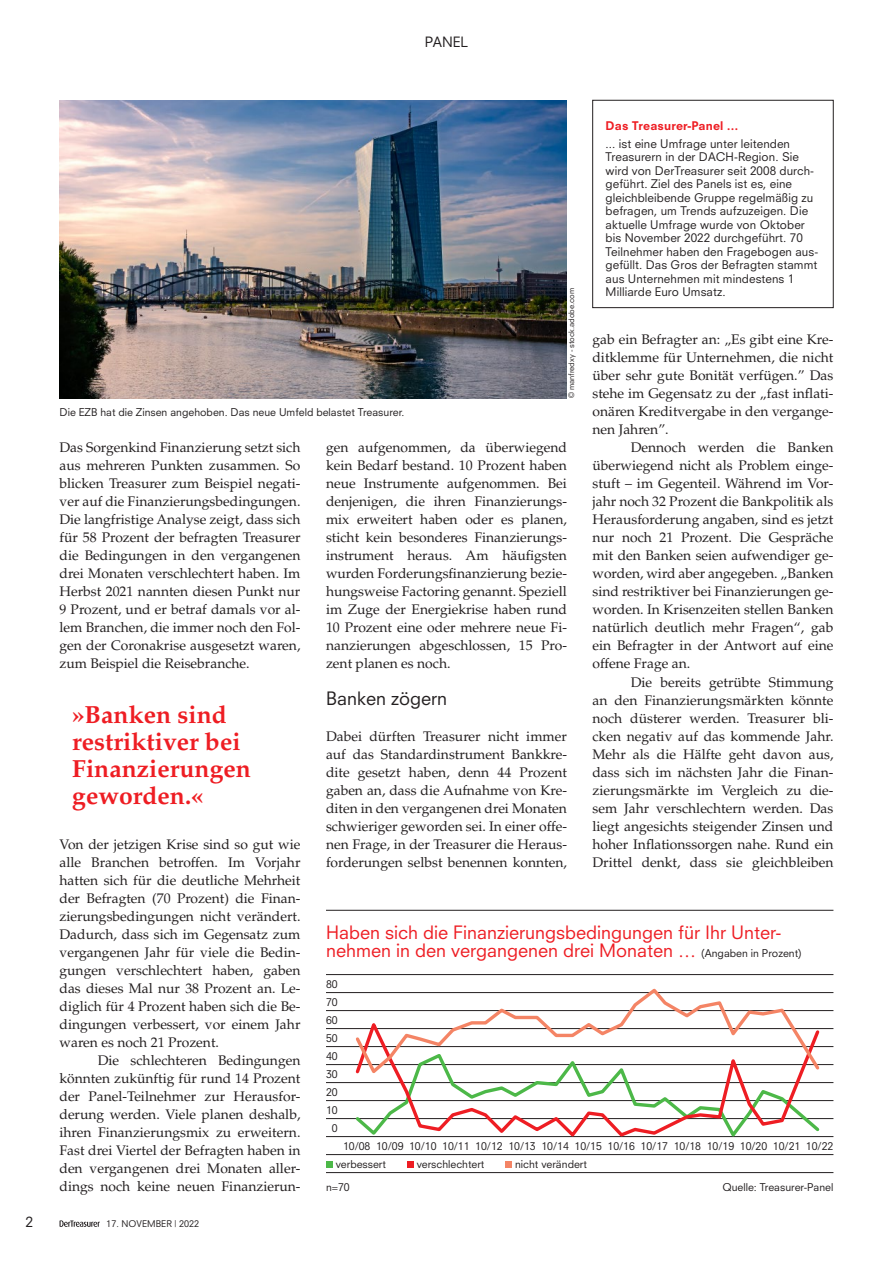
<style>
.page{position:relative;width:893px;height:1263px;background:#fff}
.page>*{position:absolute;margin:0;border:0;box-sizing:border-box;transform-origin:0 0}
.t1{font:700 24.75px/27px "Palatino LT Std";color:#ee1d23}
.t2{font:18px/18px "Neuzeit SLT Std";color:#ee1d23}
.t3{font:18px "Neuzeit SLT Std";color:#231f20}
.t4{font:13.8px/18px "Palatino LT Std";color:#231f20;text-align:justify}
.t5{font:13.8px "Neuzeit SLT Std";color:#231f20}
.t6{font:11.7px/13.5px "Neuzeit SLT Std";letter-spacing:.005em;color:#231f20}
.t7{font:800 11.7px "Neuzeit SLT Std";letter-spacing:.01em;color:#ee1d23}
.t8{font:10.5px/18px "Neuzeit SLT Std";color:#231f20;text-align:center}
.t9{font:9px "Neuzeit SLT Std";letter-spacing:.005em;color:#231f20}
.t10{font:7.5px "Neuzeit SLT Std";color:#231f20}
.s1{font-size:10.5px;color:#231f20}
</style>
<div class="page">
<div style="left:592px;top:100px;width:241px;height:208px;border:1px solid #231f20"></div>
<img style="left:60px;top:100px;width:507px;height:298px">
<hr style="left:326px;top:910px;width:507px;height:1px;background:#231f20">
<hr style="left:326px;top:974px;width:507px;height:1px;background:#231f20">
<hr style="left:326px;top:992px;width:507px;height:1px;background:#231f20">
<hr style="left:326px;top:1010px;width:507px;height:1px;background:#231f20">
<hr style="left:326px;top:1028px;width:507px;height:1px;background:#231f20">
<hr style="left:326px;top:1046px;width:507px;height:1px;background:#231f20">
<hr style="left:326px;top:1064px;width:507px;height:1px;background:#231f20">
<hr style="left:326px;top:1082px;width:507px;height:1px;background:#231f20">
<hr style="left:326px;top:1100px;width:507px;height:1px;background:#231f20">
<hr style="left:326px;top:1118px;width:507px;height:1px;background:#231f20">
<hr style="left:326px;top:1136px;width:507px;height:1px;background:#231f20">
<hr style="left:326px;top:1154px;width:507px;height:1px;background:#231f20">
<hr style="left:326px;top:1172px;width:507px;height:1px;background:#231f20">
<div style="left:326px;top:1161px;width:7px;height:7px;background:#4cb848"></div>
<div style="left:407px;top:1161px;width:7px;height:7px;background:#ee1d23"></div>
<div style="left:505px;top:1161px;width:7px;height:7px;background:#f48465"></div>
<svg style="left:353px;top:988px;width:469px;height:150px"></svg>
<svg style="left:60px;top:1220px;width:40px;height:7px"></svg>
<p class="t5" style="left:425px;top:33px;width:45px">PANEL</p>
<p class="t7" style="left:606px;top:118px;width:134px">Das Treasurer-Panel …</p>
<p class="t6" style="left:606px;top:137px;width:214px">... ist eine Umfrage unter leitenden Treasurern in der DACH-Region. Sie wird von DerTreasurer seit 2008 durch&shy;geführt. Ziel des Panels ist es, eine gleichbleibende Gruppe regelmäßig zu befragen, um Trends aufzuzeigen. Die aktuelle Umfrage wurde von Oktober bis November 2022 durchgeführt. 70<br>Teilnehmer haben den Fragebogen aus&shy;gefüllt. Das Gros der Befragten stammt aus Unternehmen mit mindestens 1<br>Milliarde Euro Umsatz.</p>
<p class="t10" style="left:567px;top:398px;width:112px;rotate:-90deg">© manfredxy - stock.adobe.com</p>
<p class="t4" style="left:592px;top:331px;width:242px">gab ein Befragter an: „Es gibt eine Kre&shy;ditklemme für Unternehmen, die nicht über sehr gute Bonität verfügen.” Das stehe im Gegensatz zu der „fast inflati&shy;onären Kreditvergabe in den vergange&shy;nen Jahren”.</p>
<p class="t4" style="left:592px;top:439px;width:242px;text-indent:38px">Dennoch werden die Banken überwiegend nicht als Problem einge&shy;stuft – im Gegenteil. Während im Vor&shy;jahr noch 32 Prozent die Bankpolitik als Herausforderung angaben, sind es jetzt nur noch 21 Prozent. Die Gespräche mit den Banken seien aufwendiger ge&shy;worden, wird aber angegeben. „Banken sind restriktiver bei Finanzierungen ge&shy;worden. In Krisenzeiten stellen Banken natürlich deutlich mehr Fragen“, gab ein Befragter in der Antwort auf eine offene Frage an.</p>
<p class="t4" style="left:592px;top:673px;width:242px;text-indent:38px">Die bereits getrübte Stimmung an den Finanzierungsmärkten könnte noch düsterer werden. Treasurer bli&shy;cken negativ auf das kommende Jahr.<br>Mehr als die Hälfte geht davon aus, dass sich im nächsten Jahr die Finan&shy;zierungsmärkte im Vergleich zu die&shy;sem Jahr verschlechtern werden. Das liegt angesichts steigender Zinsen und hoher Inflationssorgen nahe. Rund ein Drittel denkt, dass sie gleichbleiben</p>
<p class="t8" style="left:60px;top:403px;width:346px">Die EZB hat die Zinsen angehoben. Das neue Umfeld belastet Treasurer.</p>
<p class="t4" style="left:326px;top:439px;width:242px">gen aufgenommen, da überwiegend kein Bedarf bestand. 10 Prozent haben neue Instrumente aufgenommen. Bei denjenigen, die ihren Finanzierungs&shy;mix erweitert haben oder es planen, sticht kein besonderes Finanzierungs&shy;instrument heraus. Am häufigsten wurden Forderungsfinanzierung bezie&shy;hungsweise Factoring genannt. Speziell im Zuge der Energiekrise haben rund 10 Prozent eine oder mehrere neue Fi&shy;nanzierungen abgeschlossen, 15 Pro&shy;zent planen es noch.</p>
<h2 class="t3" style="left:326px;top:687px;width:123px">Banken zögern</h2>
<p class="t4" style="left:326px;top:727px;width:242px">Dabei dürften Treasurer nicht immer auf das Standardinstrument Bankkre&shy;dite gesetzt haben, denn 44 Prozent gaben an, dass die Aufnahme von Kre&shy;diten in den vergangenen drei Monaten schwieriger geworden sei. In einer offe&shy;nen Frage, in der Treasurer die Heraus&shy;forderungen selbst benennen konnten,</p>
<p class="t4" style="left:60px;top:439px;width:242px">Das Sorgenkind Finanzierung setzt sich aus mehreren Punkten zusammen. So blicken Treasurer zum Beispiel negati&shy;ver auf die Finanzierungsbedingungen.<br>Die langfristige Analyse zeigt, dass sich für 58 Prozent der befragten Treasurer die Bedingungen in den vergangenen drei Monaten verschlechtert haben. Im Herbst 2021 nannten diesen Punkt nur 9 Prozent, und er betraf damals vor al&shy;lem Branchen, die immer noch den Fol&shy;gen der Coronakrise ausgesetzt waren, zum Beispiel die Reisebranche.</p>
<h1 class="t1" style="left:72px;top:701px;width:180px">»Banken sind restriktiver bei<br>Finanzierungen geworden.«</h1>
<p class="t4" style="left:60px;top:835px;width:242px">Von der jetzigen Krise sind so gut wie alle Branchen betroffen. Im Vorjahr hatten sich für die deutliche Mehrheit der Befragten (70 Prozent) die Finan&shy;zierungsbedingungen nicht verändert.<br>Dadurch, dass sich im Gegensatz zum vergangenen Jahr für viele die Bedin&shy;gungen verschlechtert haben, gaben das dieses Mal nur 38 Prozent an. Le&shy;diglich für 4 Prozent haben sich die Be&shy;dingungen verbessert, vor einem Jahr waren es noch 21 Prozent.</p>
<p class="t4" style="left:60px;top:1051px;width:242px;text-indent:38px">Die schlechteren Bedingungen könnten zukünftig für rund 14 Prozent der Panel-Teilnehmer zur Herausfor&shy;derung werden. Viele planen deshalb, ihren Finanzierungsmix zu erweitern.<br>Fast drei Viertel der Befragten haben in den vergangenen drei Monaten aller&shy;dings noch keine neuen Finanzierun-</p>
<h2 class="t2" style="left:326px;top:923px;width:477px">Haben sich die Finanzierungsbedingungen für Ihr Unter&shy;nehmen in den vergangenen drei Monaten … <span class="s1">(Angaben in Prozent)</span></h2>
<p class="t8" style="left:326px;top:975px;width:13px">80<br>70<br>60<br>50<br>40<br>30<br>20<br>10<br>0</p>
<p class="t8" style="left:336px;top:1137px;width:499px;text-align:left;text-indent:7px">10/08 10/09 10/10 10/11 10/12 10/13 10/14 10/15 10/16 10/17 10/18 10/19 10/20 10/21 10/22 verbessert</p>
<p class="t8" style="left:417px;top:1155px;width:69px">verschlechtert</p>
<p class="t8" style="left:515px;top:1155px;width:73px">nicht verändert</p>
<p class="t8" style="left:326px;top:1177px;width:25px">n=70</p>
<p class="t8" style="left:722px;top:1177px;width:113px">Quelle: Treasurer-Panel</p>
<p class="t5" style="left:26px;top:1213px;width:9px">2</p>
<p class="t9" style="left:106px;top:1218px;width:94px">17. November | 2022</p>
</div>
